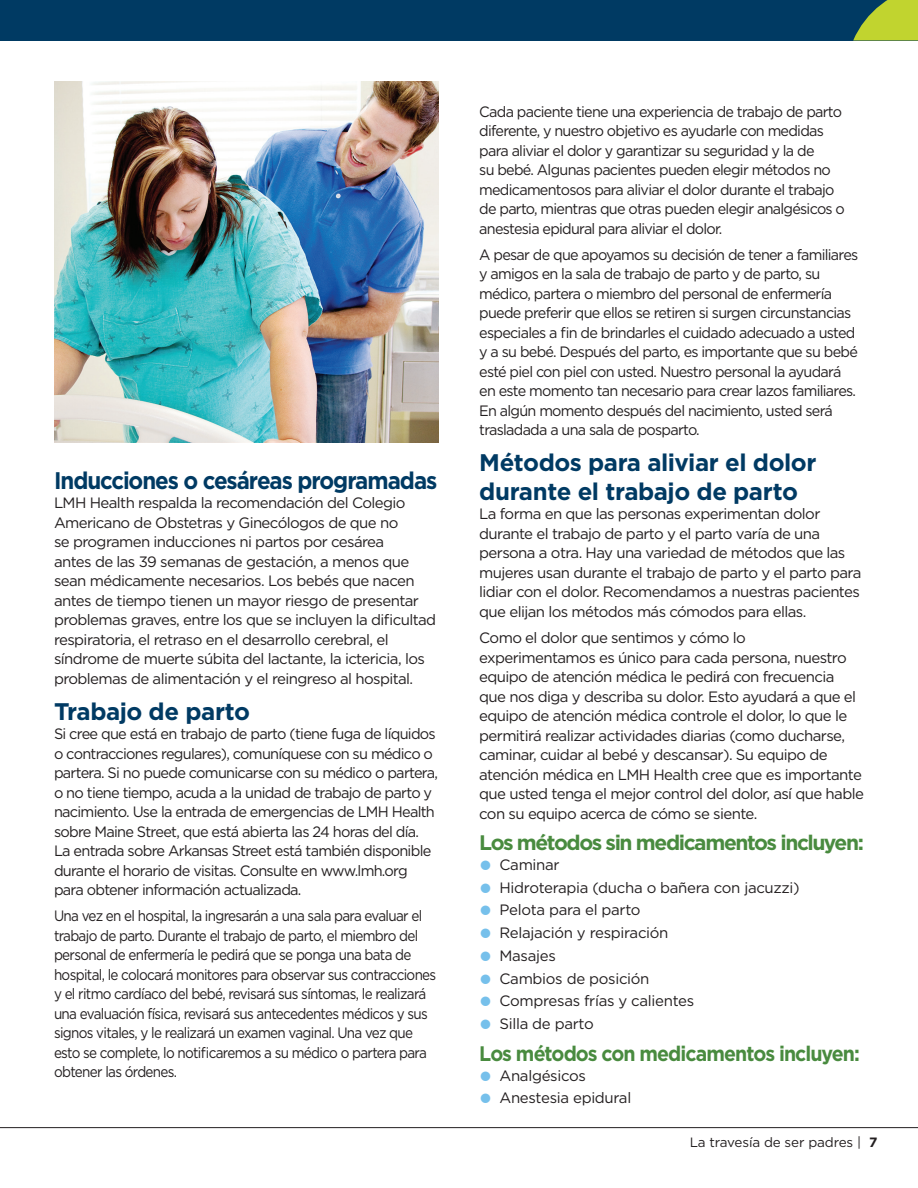
<style>
.page{position:relative;width:918px;height:1188px;background:#fff}
.page>*{position:absolute;margin:0;border:0;box-sizing:border-box;transform-origin:0 0}
.t1{font:700 24px/28.8px "Gotham";letter-spacing:-.025em;color:#003a63}
.t2{font:700 24px "Gotham";letter-spacing:-.045em;color:#003a63;scale:.93 1}
.t3{font:700 21px "Gotham";letter-spacing:-.065em;color:#498b3f}
.t4{font:700 21px "Gotham";letter-spacing:-.065em;color:#498b3f;scale:.93 1}
.t5{font:15px/19.5px "Gotham";letter-spacing:-.05em;color:#231f20}
.t6{font:15px/19.5px "Gotham";letter-spacing:-.05em;color:#231f20;scale:.96 1}
.t7{font:15px/19.5px "Gotham";letter-spacing:-.05em;color:#231f20;scale:.9 1}
.t8{font:15px "Gotham";letter-spacing:-.02em;color:#231f20}
.t9{font:13.5px "Gotham";letter-spacing:-.01em;color:#231f20}
.s1{color:#76c0eb}
.s2{font-weight:700}
</style>
<div class="page">
<div style="left:0;top:0;width:918px;height:40px;background:#003a63"></div>
<hr style="left:0;top:1127px;width:918px;height:1px;background:#231f20">
<img style="left:54px;top:81px;width:385px;height:362px">
<svg style="left:853px;top:0;width:65px;height:40px"></svg>
<p class="t2" style="left:54px;top:465px;width:414px">Inducciones o cesáreas programadas</p>
<p class="t5" style="left:54px;top:493px;width:384px">LMH Health respalda la recomendación del Colegio Americano de Obstetras y Ginecólogos de que no<br>se programen inducciones ni partos por cesárea<br>antes de las 39 semanas de gestación, a menos que sean médicamente necesarios. Los bebés que nacen antes de tiempo tienen un mayor riesgo de presentar problemas graves, entre los que se incluyen la dificultad respiratoria, el retraso en el desarrollo cerebral, el síndrome de muerte súbita del lactante, la ictericia, los problemas de alimentación y el reingreso al hospital.</p>
<p class="t1" style="left:54px;top:697px;width:198px">Trabajo de parto</p>
<p class="t5" style="left:54px;top:724px;width:386px">Si cree que está en trabajo de parto (tiene fuga de líquidos o contracciones regulares), comuníquese con su médico o partera. Si no puede comunicarse con su médico o partera, o no tiene tiempo, acuda a la unidad de trabajo de parto y nacimiento. Use la entrada de emergencias de LMH Health sobre Maine Street, que está abierta las 24 horas del día.<br>La entrada sobre Arkansas Street está también disponible durante el horario de visitas. Consulte en www.lmh.org para obtener información actualizada.</p>
<p class="t7" style="left:54px;top:906px;width:426px">Una vez en el hospital, la ingresarán a una sala para evaluar el trabajo de parto. Durante el trabajo de parto, el miembro del personal de enfermería le pedirá que se ponga una bata de hospital, le colocará monitores para observar sus contracciones y el ritmo cardíaco del bebé, revisará sus síntomas, le realizará una evaluación física, revisará sus antecedentes médicos y sus signos vitales, y le realizará un examen vaginal. Una vez que esto se complete, lo notificaremos a su médico o partera para obtener las órdenes.</p>
<p class="t6" style="left:479px;top:101px;width:382px">Cada paciente tiene una experiencia de trabajo de parto diferente, y nuestro objetivo es ayudarle con medidas para aliviar el dolor y garantizar su seguridad y la de<br>su bebé. Algunas pacientes pueden elegir métodos no medicamentosos para aliviar el dolor durante el trabajo de parto, mientras que otras pueden elegir analgésicos o anestesia epidural para aliviar el dolor.</p>
<p class="t6" style="left:479px;top:245px;width:396px">A pesar de que apoyamos su decisión de tener a familiares y amigos en la sala de trabajo de parto y de parto, su médico, partera o miembro del personal de enfermería puede preferir que ellos se retiren si surgen circunstancias especiales a fin de brindarles el cuidado adecuado a usted y a su bebé. Después del parto, es importante que su bebé esté piel con piel con usted. Nuestro personal la ayudará en este momento tan necesario para crear lazos familiares.<br>En algún momento después del nacimiento, usted será trasladada a una sala de posparto.</p>
<p class="t1" style="left:479px;top:448px;width:339px">Métodos para aliviar el dolor durante el trabajo de parto</p>
<p class="t5" style="left:479px;top:504px;width:384px">La forma en que las personas experimentan dolor durante el trabajo de parto y el parto varía de una persona a otra. Hay una variedad de métodos que las mujeres usan durante el trabajo de parto y el parto para lidiar con el dolor. Recomendamos a nuestras pacientes que elijan los métodos más cómodos para ellas.</p>
<p class="t5" style="left:479px;top:628px;width:386px">Como el dolor que sentimos y cómo lo experimentamos es único para cada persona, nuestro equipo de atención médica le pedirá con frecuencia que nos diga y describa su dolor. Esto ayudará a que el equipo de atención médica controle el dolor, lo que le permitirá realizar actividades diarias (como ducharse, caminar, cuidar al bebé y descansar). Su equipo de atención médica en LMH Health cree que es importante que usted tenga el mejor control del dolor, así que hable con su equipo acerca de cómo se siente.</p>
<p class="t3" style="left:479px;top:829px;width:386px">Los métodos sin medicamentos incluyen:</p>
<p class="t8" style="left:479px;top:855px;width:82px"><span class="s1">●</span> Caminar</p>
<p class="t8" style="left:479px;top:878px;width:322px"><span class="s1">●</span> Hidroterapia (ducha o bañera con jacuzzi)</p>
<p class="t8" style="left:479px;top:901px;width:163px"><span class="s1">●</span> Pelota para el parto</p>
<p class="t8" style="left:479px;top:923px;width:191px"><span class="s1">●</span> Relajación y respiración</p>
<p class="t8" style="left:479px;top:946px;width:78px"><span class="s1">●</span> Masajes</p>
<p class="t8" style="left:479px;top:969px;width:172px"><span class="s1">●</span> Cambios de posición</p>
<p class="t8" style="left:479px;top:992px;width:217px"><span class="s1">●</span> Compresas frías y calientes</p>
<p class="t8" style="left:479px;top:1014px;width:116px"><span class="s1">●</span> Silla de parto</p>
<p class="t4" style="left:479px;top:1040px;width:411px">Los métodos con medicamentos incluyen:</p>
<p class="t8" style="left:479px;top:1066px;width:108px"><span class="s1">●</span> Analgésicos</p>
<p class="t8" style="left:479px;top:1088px;width:154px"><span class="s1">●</span> Anestesia epidural</p>
<p class="t9" style="left:690px;top:1134px;width:189px">La travesía de ser padres | <span class="s2">7</span></p>
</div>
